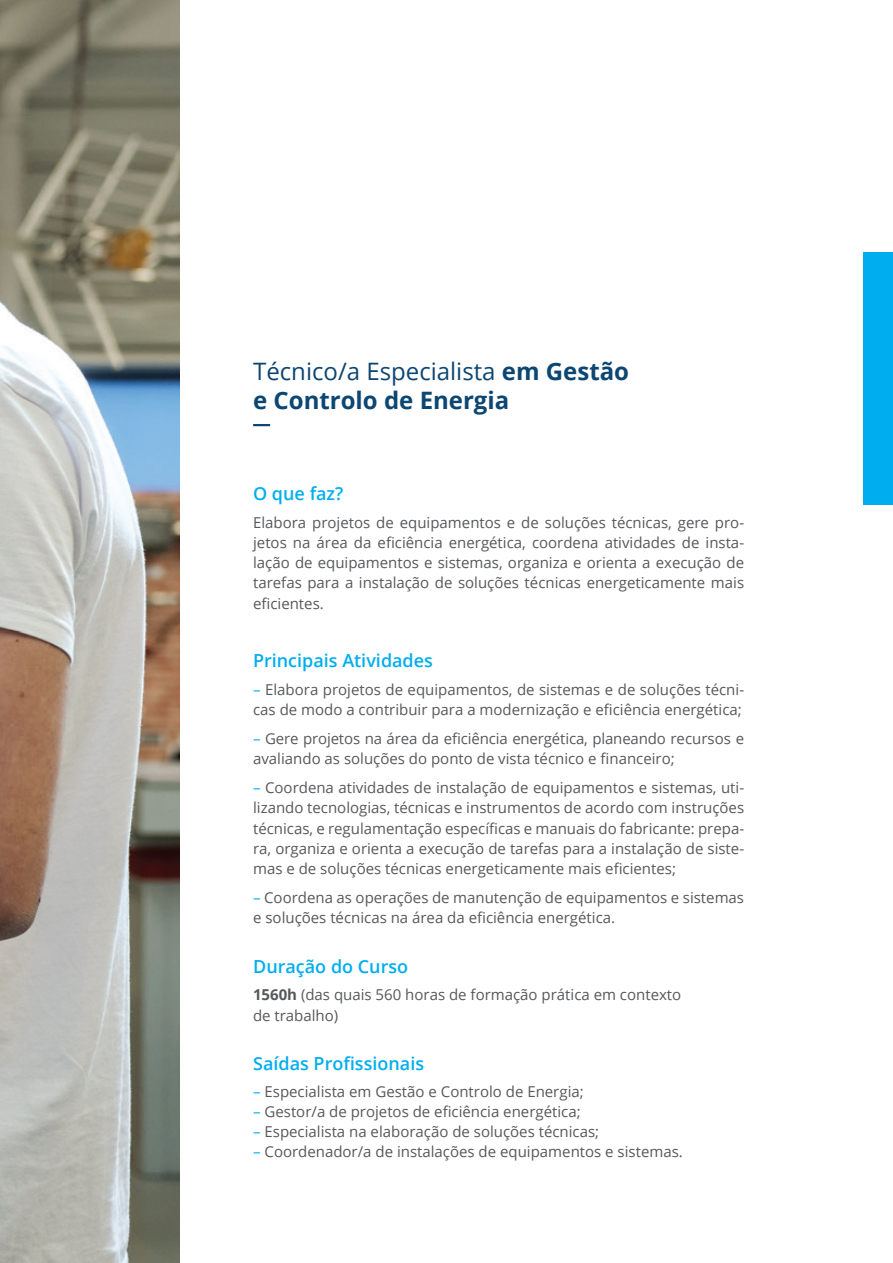
<style>
.page{position:relative;width:893px;height:1263px;background:#fff}
.page>*{position:absolute;margin:0;border:0;box-sizing:border-box;transform-origin:0 0}
.t1{font:700 24px/29.2px "Open Sans";color:#0c4672}
.t2{font:600 18px "Open Sans";color:#00aeef}
.t3{font:15px/20.2px "Open Sans";color:#57585a}
.s1{font-weight:400}
.s2{color:#00aeef}
.s3{font-weight:700}
</style>
<div class="page">
<img style="left:0;top:0;width:180px;height:1263px">
<svg style="left:253px;top:424px;width:17px;height:2px"></svg>
<div style="left:863px;top:253px;width:30px;height:252px;background:#00aeef"></div>
<h1 class="t1" style="left:253px;top:356px;width:377px"><span class="s1">Técnico/a Especialista</span> em Gestão e Controlo de Energia</h1>
<p class="t2" style="left:253px;top:481px;width:92px">O que faz?</p>
<p class="t3" style="left:253px;top:512px;width:493px;text-align:justify">Elabora projetos de equipamentos e de soluções técnicas, gere pro&shy;jetos na área da eficiência energética, coordena atividades de insta&shy;lação de equipamentos e sistemas, organiza e orienta a execução de tarefas para a instalação de soluções técnicas energeticamente mais eficientes.</p>
<p class="t2" style="left:253px;top:648px;width:181px">Principais Atividades</p>
<p class="t3" style="left:253px;top:679px;width:492px"><span class="s2">–</span> Elabora projetos de equipamentos, de sistemas e de soluções técni&shy;cas de modo a contribuir para a modernização e eficiência energética;</p>
<p class="t3" style="left:253px;top:728px;width:492px"><span class="s2">–</span> Gere projetos na área da eficiência energética, planeando recursos e avaliando as soluções do ponto de vista técnico e financeiro;</p>
<p class="t3" style="left:253px;top:777px;width:493px;text-align:justify"><span class="s2">–</span> Coordena atividades de instalação de equipamentos e sistemas, uti&shy;lizando tecnologias, técnicas e instrumentos de acordo com instruções técnicas, e regulamentação específicas e manuais do fabricante: prepa&shy;ra, organiza e orienta a execução de tarefas para a instalação de siste&shy;mas e de soluções técnicas energeticamente mais eficientes;</p>
<p class="t3" style="left:253px;top:887px;width:492px"><span class="s2">–</span> Coordena as operações de manutenção de equipamentos e sistemas e soluções técnicas na área da eficiência energética.</p>
<p class="t2" style="left:253px;top:954px;width:157px">Duração do Curso</p>
<p class="t3" style="left:253px;top:984px;width:430px"><span class="s3">1560h</span> (das quais 560 horas de formação prática em contexto de trabalho)</p>
<p class="t2" style="left:253px;top:1051px;width:173px">Saídas Profissionais</p>
<p class="t3" style="left:253px;top:1081px;width:332px"><span class="s2">–</span> Especialista em Gestão e Controlo de Energia;</p>
<p class="t3" style="left:253px;top:1101px;width:329px"><span class="s2">–</span> Gestor/a de projetos de eficiência energética;</p>
<p class="t3" style="left:253px;top:1121px;width:348px"><span class="s2">–</span> Especialista na elaboração de soluções técnicas;</p>
<p class="t3" style="left:253px;top:1141px;width:431px"><span class="s2">–</span> Coordenador/a de instalações de equipamentos e sistemas.</p>
</div>
